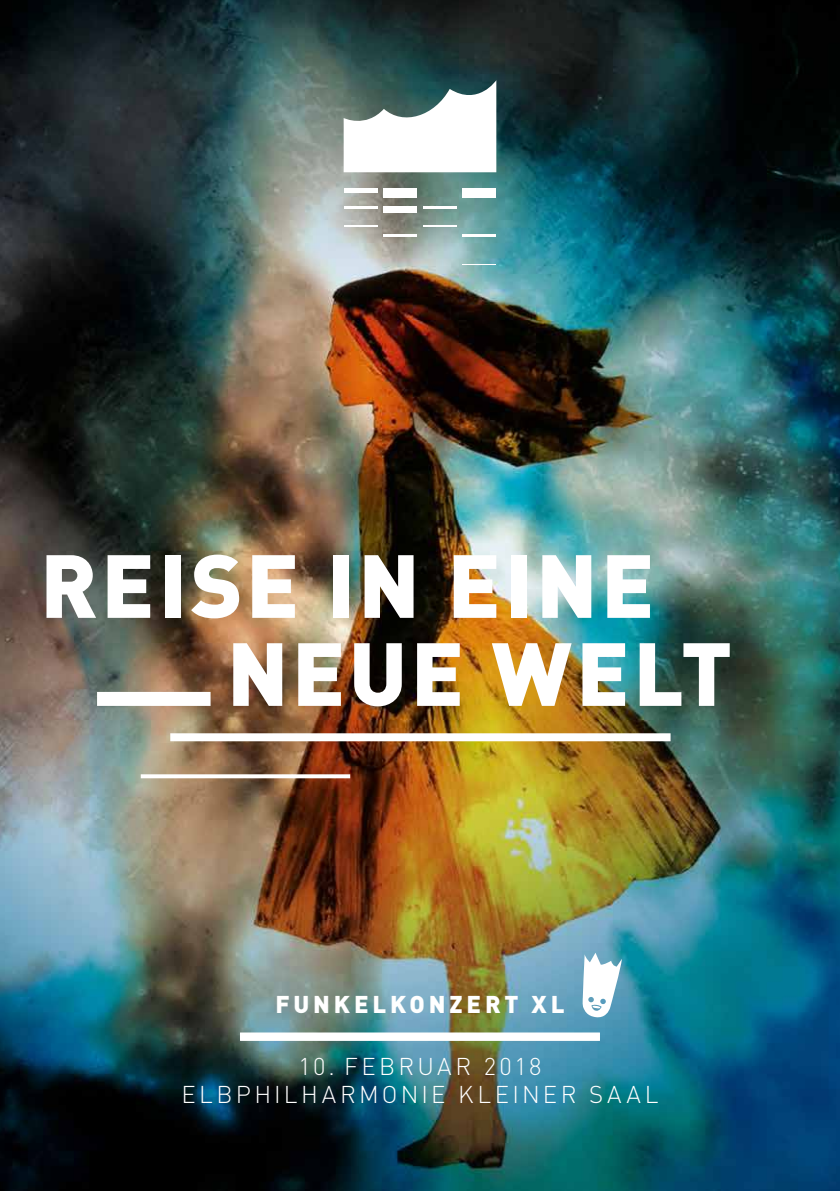
<style>
.page{position:relative;width:840px;height:1191px;background:#fff}
.page>*{position:absolute;margin:0;border:0;box-sizing:border-box;transform-origin:0 0}
.t1{font:900 88px/88px "DIN Pro";letter-spacing:.04em;color:#fff}
.t2{font:300 24px/28px "DIN Pro";letter-spacing:.135em;color:#fff;text-align:center}
.t3{font:900 24px "DIN Pro";letter-spacing:.16em;color:#fff}
</style>
<div class="page">
<img style="left:0;top:0;width:839px;height:1191px">
<svg style="left:141px;top:774px;width:209px;height:4px"></svg>
<div style="left:97px;top:692px;width:113px;height:14px;background:#fff"></div>
<div style="left:170px;top:733px;width:500px;height:8px;background:#fff"></div>
<svg style="left:581px;top:952px;width:40px;height:66px"></svg>
<div style="left:240px;top:1032px;width:359px;height:8px;background:#fff"></div>
<div style="left:383px;top:188px;width:34px;height:9px;background:#fff"></div>
<div style="left:383px;top:206px;width:34px;height:7px;background:#fff"></div>
<hr style="left:383px;top:234px;width:34px;height:3px;background:#fff">
<hr style="left:422px;top:206px;width:34px;height:3px;background:#fff">
<hr style="left:422px;top:225px;width:34px;height:2px;background:#fff">
<div style="left:462px;top:188px;width:34px;height:9px;background:#fff"></div>
<hr style="left:462px;top:234px;width:34px;height:3px;background:#fff">
<hr style="left:462px;top:264px;width:34px;height:1px;background:#fff">
<div style="left:343px;top:188px;width:34px;height:5px;background:#fff"></div>
<hr style="left:343px;top:206px;width:34px;height:3px;background:#fff">
<hr style="left:343px;top:225px;width:34px;height:2px;background:#fff">
<svg style="left:343px;top:80px;width:153px;height:92px"></svg>
<h1 class="t1" style="left:227px;top:538px;width:506px;text-indent:-187px">REISE IN EINE<br>NEUE WELT</h1>
<p class="t3" style="left:275px;top:987px;width:290px">FUNKELKONZERT XL</p>
<p class="t2" style="left:181px;top:1051px;width:478px">10. FEBRUAR 2018<br>ELBPHILHARMONIE KLEINER SAAL</p>
</div>
